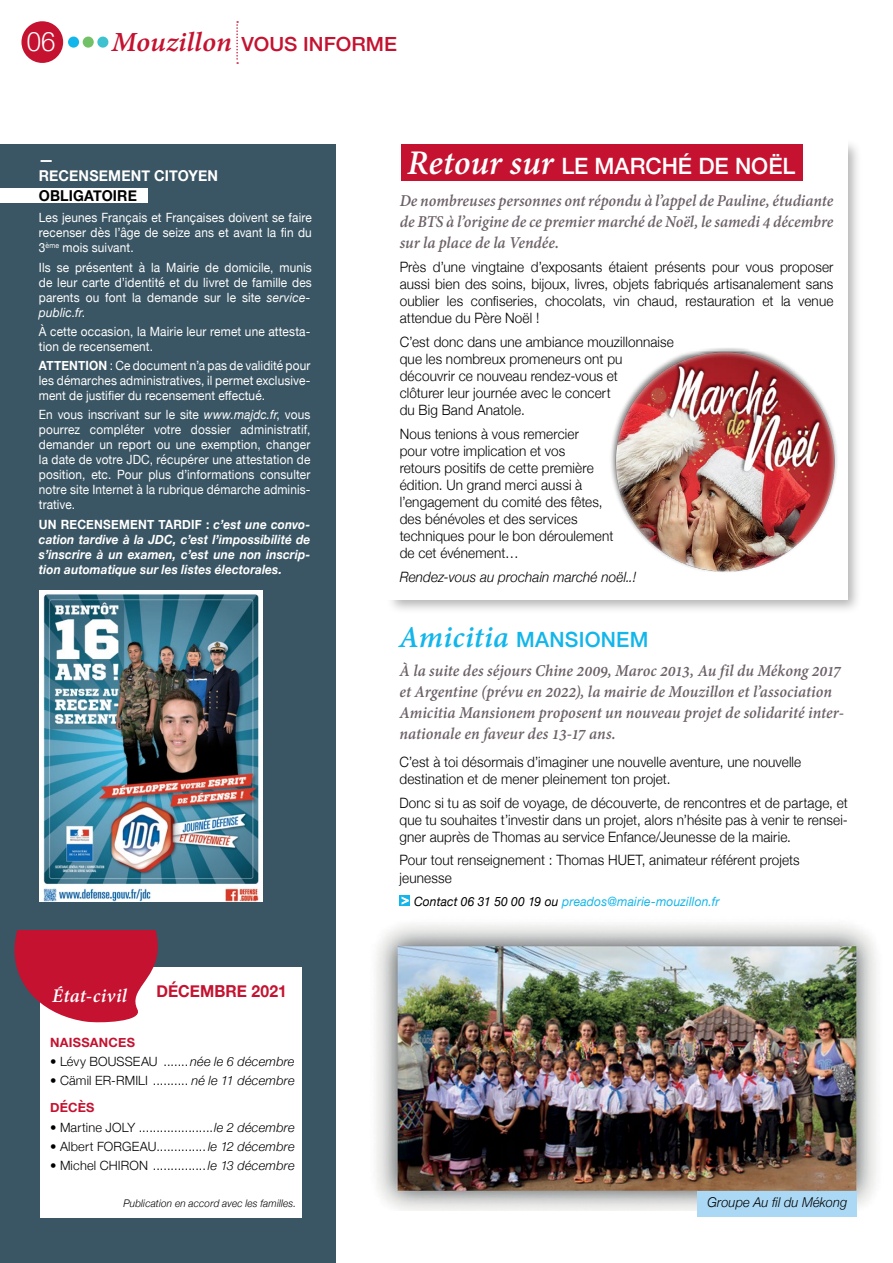
<style>
.page{position:relative;width:893px;height:1263px;background:#fff}
.page>*{position:absolute;margin:0;border:0;box-sizing:border-box;transform-origin:0 0}
.t1{font:300 27px "Helvetica Neue";color:#fff;scale:.95 1}
.t2{font:500 22.5px "Helvetica Neue";color:#fff}
.t3{font:500 21px "Helvetica Neue";letter-spacing:.01em;color:#13b6ea}
.t4{font:italic 700 21px "Adobe Devanagari";letter-spacing:.01em;color:#fff}
.t5{font:500 19.5px "Helvetica Neue";color:#c41230;scale:1.05 1}
.t6{font:italic 700 18px/21px "Adobe Devanagari";color:#6c6168;text-align:justify;scale:.95 1}
.t7{font:700 16.5px "Helvetica Neue";letter-spacing:.005em;color:#c41230;scale:.95 1}
.t8{font:700 15px "Helvetica Neue";letter-spacing:.01em;color:#fff;scale:.95 1}
.t9{font:700 15px "Helvetica Neue";letter-spacing:.01em;color:#000;scale:.95 1}
.t10{font:700 15px/16.5px "Helvetica Neue";letter-spacing:.01em;color:#fff}
.t11{font:300 14.25px/17.1px "Helvetica Neue";letter-spacing:.01em;color:#000;scale:.95 1}
.t12{font:italic 300 14.25px "Helvetica Neue";letter-spacing:.01em;color:#000;scale:.95 1}
.t13{font:italic 300 13.5px "Helvetica Neue";letter-spacing:.01em;color:#000;scale:.95 1}
.t14{font:12.75px/15px "Helvetica Neue";letter-spacing:.01em;color:#fff;text-align:justify;scale:.93 1}
.t15{font:300 12.75px/27px "Helvetica Neue";letter-spacing:.015em;color:#000}
.t16{font:italic 700 12.75px/15px "Helvetica Neue";letter-spacing:.01em;color:#fff;text-align:justify;scale:.93 1}
.t17{font:italic 12.75px "Helvetica Neue";letter-spacing:.015em;color:#13b6ea;scale:.95 1}
.t18{font:700 12.75px "Helvetica Neue";letter-spacing:.02em;color:#c41230}
.t19{font:italic 300 10.5px "Helvetica Neue";letter-spacing:.02em;color:#000;scale:.95 1}
.s1{font-family:"Adobe Devanagari";font-weight:700;font-style:italic;font-size:30px}
.s2{font-style:italic}
.s3{font-weight:700}
.s4{font-style:normal}
.s5{font-weight:700;color:#c41230}
.s6{font-family:"Adobe Devanagari";font-weight:700;font-style:italic;font-size:37.5px}
.s7{font-family:"Adobe Devanagari";font-weight:700;font-style:italic;font-size:33px}
.s8{color:#000}
</style>
<div class="page">
<svg style="left:236px;top:21px;width:2px;height:43px"></svg>
<div style="left:68px;top:37px;width:11px;height:11px;background:#13b6ea;border-radius:50%"></div>
<div style="left:83px;top:37px;width:11px;height:11px;background:#73c167;border-radius:50%"></div>
<div style="left:97px;top:37px;width:11px;height:11px;background:#3ec2cf;border-radius:50%"></div>
<div style="left:21px;top:21px;width:42px;height:42px;background:#c41230;border-radius:50%"></div>
<img style="left:376px;top:924px;width:501px;height:287px">
<div style="left:698px;top:1191px;width:159px;height:26px;background:#abd9f5"></div>
<div style="left:0;top:145px;width:336px;height:1118px;background:#3a5563"></div>
<div style="left:0;top:188px;width:147px;height:14px;background:#fff"></div>
<div style="left:40px;top:967px;width:262px;height:251px;background:#fff"></div>
<svg style="left:15px;top:930px;width:143px;height:93px"></svg>
<img style="left:39px;top:590px;width:223px;height:312px">
<div style="left:386px;top:138px;width:476px;height:476px;background:#000;opacity:.3"></div>
<div style="left:392px;top:144px;width:456px;height:456px;background:#fff"></div>
<div style="left:387px;top:135px;width:460px;height:16px;background:#fff"></div>
<div style="left:381px;top:150px;width:16px;height:450px;background:#fff"></div>
<div style="left:401px;top:145px;width:401px;height:36px;background:#c41230"></div>
<img style="left:611px;top:348px;width:226px;height:224px">
<div style="left:399px;top:895px;width:11px;height:11px;background:#13b6ea"></div>
<svg style="left:401px;top:896px;width:8px;height:9px"></svg>
<h1 class="t1" style="left:27px;top:20px;width:32px">06</h1>
<h3 class="t5" style="left:112px;top:28px;width:273px"><span class="s1">Mouzillon</span> VOUS INFOR ME</h3>
<p class="t10" style="left:39px;top:152px;width:21px">—<br>RECE</p>
<p class="t8" style="left:79px;top:164px;width:23px">NSEME</p>
<p class="t8" style="left:131px;top:164px;width:93px">NT CITOYEN</p>
<p class="t9" style="left:39px;top:184px;width:12px">OBL</p>
<p class="t9" style="left:69px;top:184px;width:28px">IGATO</p>
<p class="t9" style="left:113px;top:184px;width:25px">IRE</p>
<p class="t14" style="left:39px;top:211px;width:295px">Les jeunes Français et Françaises doivent se faire recenser dès l’âge de seize ans et avant la fin du 3<sup>ème</sup> mois suivant.</p>
<p class="t14" style="left:39px;top:260px;width:295px">Ils se présentent à la Mairie de domicile, munis de leur carte d’identité et du livret de famille des parents ou font la demande sur le site <span class="s2">service&shy;public.fr</span>.</p>
<p class="t14" style="left:39px;top:324px;width:293px">à cette occasion, la Mairie leur remet une attesta&shy;tion de recensement.</p>
<p class="t14" style="left:39px;top:359px;width:293px"><span class="s3">ATTENTION</span> : Ce document n’a pas de validité pour les démarches administratives, il permet exclusive&shy;ment de justifier du recensement effectué.</p>
<p class="t14" style="left:39px;top:408px;width:293px">En vous inscrivant sur le site <span class="s2">www.majdc.fr</span>, vous pourrez compléter votre dossier administratif, demander un report ou une exemption, changer la date de votre JDC, récupérer une attestation de position, etc. Pour plus d’informations consulter notre site Internet à la rubrique démarche adminis&shy;trative.</p>
<p class="t16" style="left:39px;top:517px;width:293px"><span class="s4">UN RECENSEMENT TARDIF :</span> c’est une convo&shy;cation tardive à la JDC, c’est l’impossibilité de s’inscrire à un examen, c’est une non inscrip&shy;tion automatique sur les listes électorales.</p>
<p class="t7" style="left:156px;top:978px;width:139px">DÉCEMBRE 2021</p>
<h3 class="t4" style="left:52px;top:984px;width:76px">État-civil</h3>
<p class="t18" style="left:50px;top:1032px;width:33px">NAISSA</p>
<p class="t18" style="left:99px;top:1032px;width:20px">NCES</p>
<p class="t15" style="left:50px;top:1047px;width:246px">• Lévy BOUSSEAU ....... <span class="s2">née le 6 décembre</span></p>
<p class="t15" style="left:50px;top:1066px;width:246px">• Cämil ER-RMILI .......... <span class="s2">né le 11 décembre<br></span><span class="s5">DÉC</span></p>
<p class="t18" style="left:78px;top:1098px;width:18px">ÈS</p>
<p class="t15" style="left:50px;top:1113px;width:246px">• Martine JOLY .....................<span class="s2">le 2 décembre</span></p>
<p class="t15" style="left:50px;top:1132px;width:246px">• Albert FORGEAU.............. <span class="s2">le 12 décembre</span></p>
<p class="t15" style="left:50px;top:1151px;width:246px">• Michel CHIRON ............... <span class="s2">le 13 décembre</span></p>
<p class="t19" style="left:123px;top:1195px;width:183px">Publication en accord avec les familles.</p>
<h2 class="t2" style="left:407px;top:148px;width:390px"><span class="s6">Retour sur</span> LE MARC HÉ DE NOËL</h2>
<p class="t6" style="left:400px;top:192px;width:458px">De nombreuses personnes ont répondu à l’appel de Pauline, étudiante de BTS à l’origine de ce premier marché de Noël, le samedi 4 décembre sur la place de la Vendée.</p>
<p class="t11" style="left:400px;top:257px;width:458px;text-align:justify">Près d’une vingtaine d’exposants étaient présents pour vous proposer aussi bien des soins, bijoux, livres, objets fabriqués artisanalement sans oublier les confiseries, chocolats, vin chaud, restauration et la venue attendue du Père Noël !</p>
<p class="t11" style="left:400px;top:332px;width:290px">C’est donc dans une ambiance mouzillonnaise que les nombreux promeneurs ont pu découvrir ce nouveau rendez-vous et<br>clôturer leur journée avec le concert<br>du Big Band Anatole.</p>
<p class="t11" style="left:400px;top:424px;width:226px">Nous tenions à vous remercier<br>pour votre implication et vos<br>retours positifs de cette première édition. Un grand merci aussi à l’engagement du comité des fêtes, des bénévoles et des services techniques pour le bon déroulement de cet événement…</p>
<p class="t12" style="left:400px;top:565px;width:251px">Rendez-vous au prochain marché noël..!</p>
<h3 class="t3" style="left:399px;top:623px;width:218px"><span class="s7">Amicitia</span> MANS IONEM</h3>
<p class="t6" style="left:399px;top:662px;width:470px;text-align:left">À la suite des séjours Chine 2009, Maroc 2013, Au fil du Mékong 2017 et Argentine (prévu en 2022), la mairie de Mouzillon et l’association Amicitia Mansionem proposent un nouveau projet de solidarité inter&shy;nationale en faveur des 13-17 ans.</p>
<p class="t11" style="left:399px;top:752px;width:424px">C’est à toi désormais d’imaginer une nouvelle aventure, une nouvelle destination et de mener pleinement ton projet.</p>
<p class="t11" style="left:399px;top:793px;width:474px;text-align:justify">Donc si tu as soif de voyage, de découverte, de rencontres et de partage, et que tu souhaites t’investir dans un projet, alors n’hésite pas à venir te rensei&shy;gner auprès de Thomas au service Enfance/Jeunesse de la mairie.</p>
<p class="t11" style="left:399px;top:851px;width:423px">Pour tout renseignement : Thomas HUET, animateur référent projets jeunesse</p>
<p class="t17" style="left:414px;top:892px;width:323px"><span class="s8">Contact 06 31 50 00 19 ou</span> preados@mairie-mouzillon.fr</p>
<p class="t13" style="left:708px;top:1191px;width:148px">Groupe Au fil du Mékong</p>
</div>
